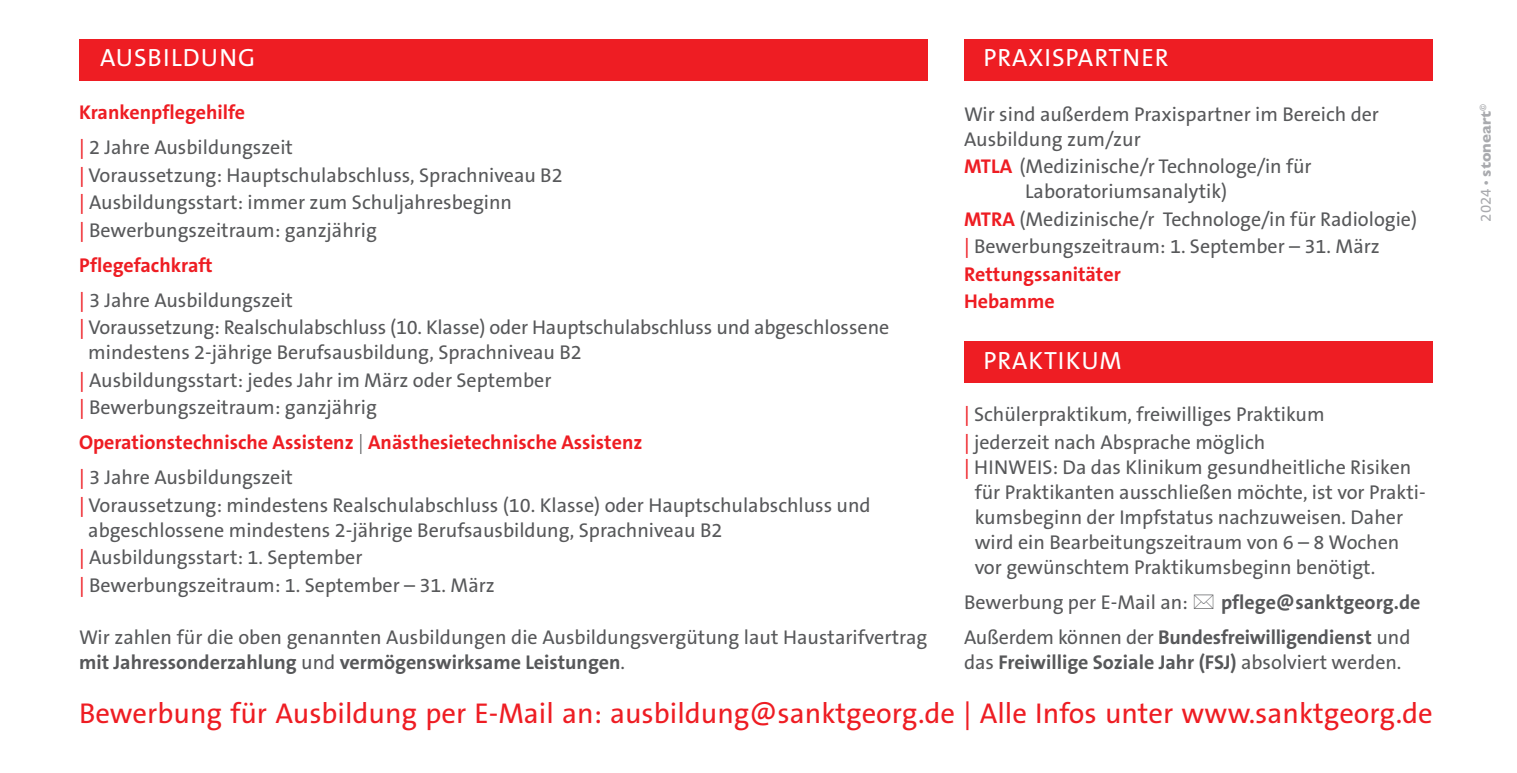
<style>
.page{position:relative;width:1517px;height:773px;background:#fff}
.page>*{position:absolute;margin:0;border:0;box-sizing:border-box;transform-origin:0 0}
.t1{font:28.75px "The Sans B W5 Plain";color:#ee1d23}
.t2{font:25px "The Sans B W5 Plain";letter-spacing:.04em;color:#fff}
.t3{font:20px/27.5px "The Sans B W5 Plain";color:#57585a}
.t4{font:700 20px/35px "The Sans B W7";color:#57585a}
.t5{font:700 20px/27.5px "The Sans B W7";color:#ee1d23}
.t6{font:800 15px "Gill Sans";color:#a9aaae}
.s1{color:#ee1d23}
.s2{font-family:"The Sans B W3";font-weight:300;color:#57585a}
.s3{font-family:"The Sans B W5 Plain";font-weight:400}
.s4{font-family:"The Sans B W7";font-weight:700;color:#ee1d23}
</style>
<div class="page">
<div style="left:79px;top:39px;width:848px;height:41px;background:#ee1d23"></div>
<div style="left:964px;top:39px;width:468px;height:41px;background:#ee1d23"></div>
<div style="left:964px;top:342px;width:468px;height:41px;background:#ee1d23"></div>
<p class="t2" style="left:100px;top:42px;width:157px">AUSBILDUNG</p>
<p class="t2" style="left:983px;top:42px;width:187px">PRAXISPARTNER</p>
<p class="t5" style="left:79px;top:99px;width:168px">Krankenpflegehilfe</p>
<p class="t3" style="left:79px;top:134px;width:485px"><span class="s1">|</span> 2 Jahre Ausbildungszeit<br><span class="s1">|</span> Voraussetzung: Hauptschulabschluss, Sprachniveau B2 <span class="s1">|</span> Ausbildungsstart: immer zum Schuljahresbeginn<br><span class="s1">|</span> Bewerbungszeitraum: ganzjährig</p>
<p class="t5" style="left:79px;top:251px;width:135px">Pflegefachkraft</p>
<p class="t3" style="left:79px;top:286px;width:812px"><span class="s1">|</span> 3 Jahre Ausbildungszeit<br><span class="s1">|</span> Voraussetzung: Realschulabschluss (10. Klasse) oder Hauptschulabschluss und abgeschlossene</p>
<p class="t3" style="left:79px;top:339px;width:504px;text-indent:9px">mindestens 2-jährige Berufsausbildung, Sprachniveau B2 <span class="s1">|</span> Ausbildungsstart: jedes Jahr im März oder September<br><span class="s1">|</span> Bewerbungszeitraum: ganzjährig</p>
<p class="t5" style="left:79px;top:429px;width:565px">Operationstechnische Assistenz <span class="s2">|</span> Anästhesietechnische Assistenz</p>
<p class="t3" style="left:79px;top:464px;width:793px"><span class="s1">|</span> 3 Jahre Ausbildungszeit<br><span class="s1">|</span> Voraussetzung: mindestens Realschulabschluss (10. Klasse) oder Hauptschulabschluss und</p>
<p class="t3" style="left:79px;top:516px;width:645px;text-indent:9px">abgeschlossene mindestens 2-jährige Berufsausbildung, Sprachniveau B2 <span class="s1">|</span> Ausbildungsstart: 1. September<br><span class="s1">|</span> Bewerbungszeitraum: 1. September – 31. März</p>
<p class="t3" style="left:79px;top:624px;width:849px">Wir zahlen für die oben genannten Ausbildungen die Ausbildungsvergütung laut Haustarifvertrag</p>
<p class="t4" style="left:79px;top:645px;width:547px">mit Jahressonderzahlung <span class="s3">und</span> vermögenswirksame Leistungen<span class="s3">.</span></p>
<p class="t3" style="left:964px;top:102px;width:416px;line-height:25px">Wir sind außerdem Praxispartner im Bereich der<br>Ausbildung zum/zur</p>
<p class="t3" style="left:1025px;top:154px;width:288px;line-height:25px;text-indent:-61px"><span class="s4">MTLA</span> (Medizinische/r Technologe/in für<br>Laboratoriumsanalytik)</p>
<p class="t3" style="left:964px;top:205px;width:454px"><span class="s4">MTRA</span> (Medizinische/r Technologe/in für Radiologie) <span class="s1">|</span> Bewerbungszeitraum: 1. September – 31. März</p>
<p class="t5" style="left:964px;top:260px;width:158px">Rettungssanitäter<br>Hebamme</p>
<p class="t2" style="left:983px;top:344px;width:140px">PRAKTIKUM</p>
<p class="t3" style="left:964px;top:401px;width:362px"><span class="s1">|</span> Schülerpraktikum, freiwilliges Praktikum <span class="s1">|</span> jederzeit nach Absprache möglich</p>
<p class="t3" style="left:974px;top:454px;width:452px;line-height:25px;text-indent:-11px"><span class="s1">|</span> HINWEIS: Da das Klinikum gesundheitliche Risiken für Praktikanten ausschließen möchte, ist vor Prakti&shy;kumsbeginn der Impfstatus nachzuweisen. Daher wird ein Bearbeitungszeitraum von 6 – 8 Wochen vor gewünschtem Praktikumsbeginn benötigt.</p>
<p class="t3" style="left:964px;top:588px;width:225px">Bewerbung per E-Mail an:</p>
<p class="t4" style="left:964px;top:584px;width:458px;text-indent:257px">pflege@sanktgeorg.de<br><span class="s3">Außerdem können der</span> Bundesfreiwilligendienst <span class="s3">und</span></p>
<p class="t4" style="left:964px;top:644px;width:439px"><span class="s3">das</span> Freiwillige Soziale Jahr (FSJ) <span class="s3">absolviert werden.</span></p>
<h1 class="t1" style="left:79px;top:695px;width:1355px">Bewerbung für Ausbildung per E-Mail an: ausbildung@sanktgeorg.de | Alle Infos unter www.sanktgeorg.de</h1>
<p class="t6" style="left:1476px;top:221px;width:119px;rotate:-90deg"><span class="s3">2024 •</span> stoneart<sup>©</sup></p>
</div>
